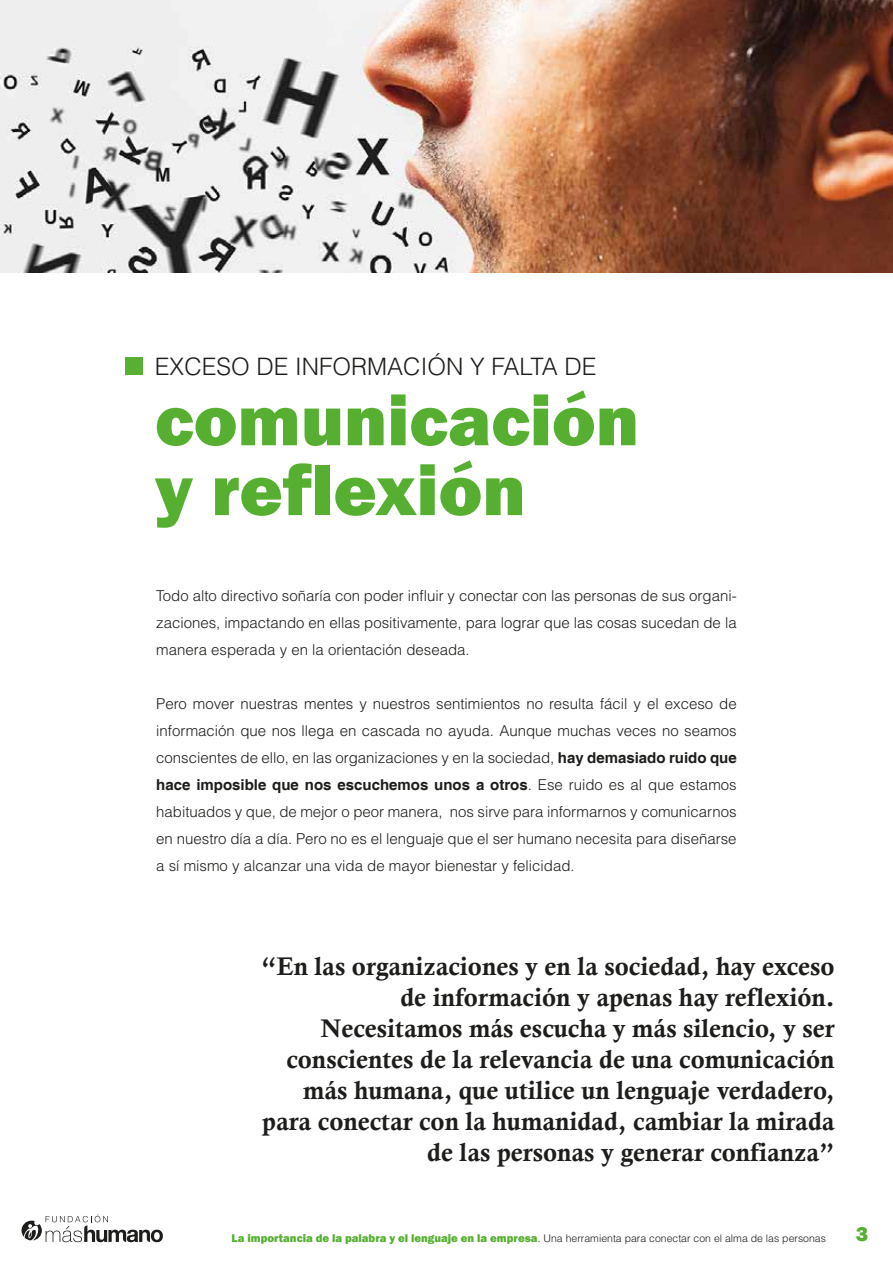
<style>
.page{position:relative;width:893px;height:1263px;background:#fff}
.page>*{position:absolute;margin:0;border:0;box-sizing:border-box;transform-origin:0 0}
.t1{font:800 73.95px/69.9px "Franklin Gothic";color:#57af32}
.t2{font:25.5px/31px "Calis MT Bol";color:#1d1d1b;text-align:right}
.t3{font:300 24px "Helvetica";color:#1d1d1b}
.t4{font:800 21px "Franklin Gothic";color:#57af33}
.t5{font:300 15px/27px "Helvetica";color:#1d1d1b;text-align:justify}
.t6{font:300 10.5px "Helvetica";color:#1d1d1b}
.s1{font-weight:700}
.s2{font-family:"Franklin Gothic";font-weight:800;font-size:11.55px;color:#57af32}
</style>
<div class="page">
<svg style="left:22px;top:1214px;width:141px;height:28px"></svg>
<div style="left:125px;top:358px;width:17px;height:17px;background:#57af33"></div>
<img style="left:0;top:0;width:892px;height:272px">
<h3 class="t3" style="left:155px;top:352px;width:443px">EXCESO DE INFORMACIÓN Y FALTA DE</h3>
<h1 class="t1" style="left:155px;top:385px;width:486px">comunicación y reflexión</h1>
<p class="t5" style="left:156px;top:582px;width:582px">Todo alto directivo soñaría con poder influir y conectar con las personas de sus organi&shy;zaciones, impactando en ellas positivamente, para lograr que las cosas sucedan de la manera esperada y en la orientación deseada.</p>
<p class="t5" style="left:156px;top:690px;width:582px">Pero mover nuestras mentes y nuestros sentimientos no resulta fácil y el exceso de información que nos llega en cascada no ayuda. Aunque muchas veces no seamos conscientes de ello, en las organizaciones y en la sociedad, <span class="s1">hay demasiado ruido que hace imposible que nos escuchemos unos a otros</span>. Ese ruido es al que estamos habituados y que, de mejor o peor manera, nos sirve para informarnos y comunicarnos en nuestro día a día. Pero no es el lenguaje que el ser humano necesita para diseñarse a sí mismo y alcanzar una vida de mayor bienestar y felicidad.</p>
<p class="t2" style="left:261px;top:951px;width:575px">“En las organizaciones y en la sociedad, hay exceso de información y apenas hay reflexión.<br>Necesitamos más escucha y más silencio, y ser conscientes de la relevancia de una comunicación más humana, que utilice un lenguaje verdadero, para conectar con la humanidad, cambiar la mirada de las personas y generar confianza”</p>
<p class="t6" style="left:232px;top:1231px;width:596px"><span class="s2">La importancia de la palabra y el lenguaje en la empresa</span>. Una herramienta para conectar con el alma de las personas</p>
<h3 class="t4" style="left:856px;top:1221px;width:14px">3</h3>
</div>
